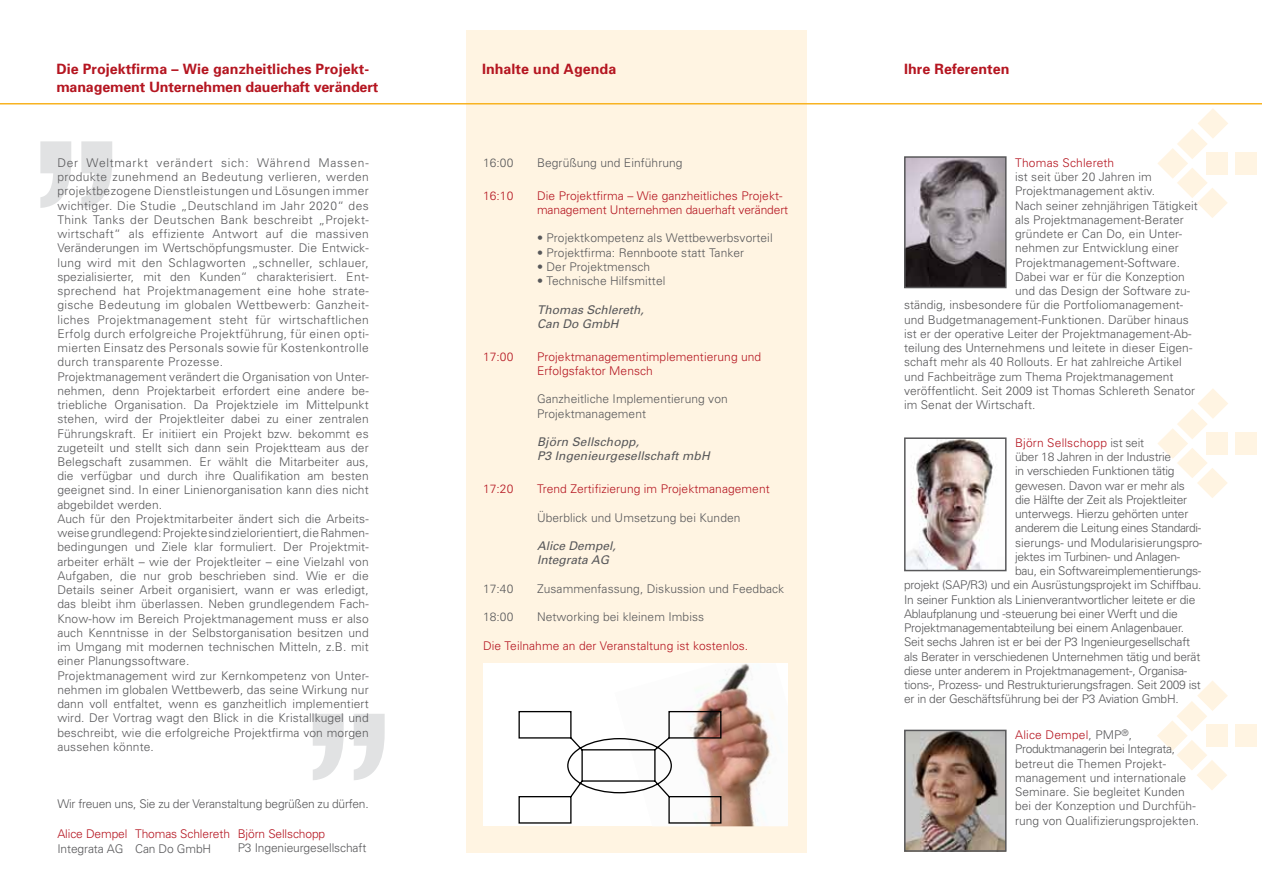
<style>
.page{position:relative;width:1263px;height:893px;background:#fff}
.page>*{position:absolute;margin:0;border:0;box-sizing:border-box;transform-origin:0 0}
.t1{font:700 14.25px "Univers";letter-spacing:.005em;color:#b51621}
.t2{font:300 12px/14.2px "Univers";letter-spacing:.005em;color:#58585a}
.t3{font:300 12px "Univers";letter-spacing:-.02em;color:#58585a}
.t4{font:300 12px/14.2px "Univers";letter-spacing:.005em;color:#b51621}
.t5{font:italic 12px/14.2px "Univers";color:#58585a}
.t6{font:300 12px "Univers";letter-spacing:-.03em;color:#58585a}
.t7{font:300 12px "Univers";letter-spacing:-.025em;color:#58585a}
.s1{color:#58585a}
.s2{color:#b51621}
</style>
<div class="page">
<svg style="left:1157px;top:681px;width:71px;height:109px"></svg>
<div style="left:1235px;top:724px;width:21px;height:23px;background:#fff4e2"></div>
<img style="left:907px;top:159px;width:96px;height:126px">
<div style="left:904px;top:156px;width:102px;height:132px;border:2px solid #58585a"></div>
<div style="left:466px;top:31px;width:340px;height:822px;background:#fff4e2"></div>
<svg style="left:81px;top:141px;width:31px;height:67px"></svg>
<svg style="left:40px;top:141px;width:31px;height:67px"></svg>
<svg style="left:1157px;top:108px;width:71px;height:110px"></svg>
<div style="left:1235px;top:152px;width:22px;height:22px;background:#fff4e2"></div>
<hr style="left:0;top:103px;width:1262px;height:1px;background:#f8b322">
<svg style="left:354px;top:714px;width:31px;height:66px"></svg>
<svg style="left:313px;top:714px;width:31px;height:66px"></svg>
<div style="left:483px;top:663px;width:305px;height:163px;background:#fff"></div>
<img style="left:690px;top:663px;width:84px;height:163px">
<svg style="left:518px;top:710px;width:204px;height:114px"></svg>
<img style="left:907px;top:440px;width:87px;height:128px">
<div style="left:904px;top:437px;width:102px;height:134px;border:2px solid #58585a"></div>
<svg style="left:1157px;top:389px;width:71px;height:109px"></svg>
<div style="left:1235px;top:432px;width:22px;height:22px;background:#fff4e2"></div>
<img style="left:907px;top:733px;width:96px;height:116px">
<div style="left:904px;top:730px;width:102px;height:122px;border:2px solid #58585a"></div>
<p class="t1" style="left:56px;top:61px;width:314px">Die Projektfirma – Wie ganzheitliches Projekt-</p>
<p class="t1" style="left:482px;top:60px;width:136px">Inhalte und Agenda</p>
<p class="t1" style="left:904px;top:61px;width:107px">Ihre Referenten</p>
<p class="t1" style="left:56px;top:79px;width:324px">management Unternehmen dauerhaft verändert</p>
<p class="t2" style="left:57px;top:155px;width:313px">Der Weltmarkt verändert sich: Während Massen&shy;produkte zunehmend an Bedeutung verlieren, werden projektbezogene Dienstleistungen und Lösungen immer wichtiger. Die Studie „Deutschland im Jahr 2020“ des Think Tanks der Deutschen Bank beschreibt „Projekt&shy;wirtschaft“ als effiziente Antwort auf die massiven Veränderungen im Wertschöpfungsmuster. Die Entwick&shy;lung wird mit den Schlagworten „schneller, schlauer, spezialisierter, mit den Kunden“ charakterisiert. Ent&shy;sprechend hat Projektmanagement eine hohe strate&shy;gische Bedeutung im globalen Wettbewerb: Ganzheit&shy;liches Projektmanagement steht für wirtschaftlichen Erfolg durch erfolgreiche Projektführung, für einen opti&shy;mierten Einsatz des Personals sowie für Kostenkontrolle durch transparente Prozesse.<br>Projektmanagement verändert die Organisation von Unter&shy;nehmen, denn Projektarbeit erfordert eine andere be&shy;triebliche Organisation. Da Projektziele im Mittelpunkt stehen, wird der Projektleiter dabei zu einer zentralen Führungskraft. Er initiiert ein Projekt bzw. bekommt es zugeteilt und stellt sich dann sein Projektteam aus der Belegschaft zusammen. Er wählt die Mitarbeiter aus, die verfügbar und durch ihre Qualifikation am besten geeignet sind. In einer Linienorganisation kann dies nicht abgebildet werden.<br>Auch für den Projektmitarbeiter ändert sich die Arbeits&shy;weise grundlegend: Projekte sind zielorientiert, die Rahmen&shy;bedingungen und Ziele klar formuliert. Der Projektmit&shy;arbeiter erhält – wie der Projektleiter – eine Vielzahl von Aufgaben, die nur grob beschrieben sind. Wie er die Details seiner Arbeit organisiert, wann er was erledigt, das bleibt ihm überlassen. Neben grundlegendem Fach-Know-how im Bereich Projektmanagement muss er also auch Kenntnisse in der Selbstorganisation besitzen und im Umgang mit modernen technischen Mitteln, z.B. mit einer Planungssoftware.<br>Projektmanagement wird zur Kernkompetenz von Unter&shy;nehmen im globalen Wettbewerb, das seine Wirkung nur dann voll entfaltet, wenn es ganzheitlich implementiert wird. Der Vortrag wagt den Blick in die Kristallkugel und beschreibt, wie die erfolgreiche Projektfirma von morgen aussehen könnte.</p>
<p class="t3" style="left:57px;top:796px;width:313px">Wir freuen uns, Sie zu der Veranstaltung begrüßen zu dürfen.</p>
<p class="t4" style="left:238px;top:827px;width:89px">Björn Sellschopp</p>
<p class="t2" style="left:238px;top:841px;width:130px">P3 Ingenieurgesellschaft</p>
<p class="t4" style="left:135px;top:827px;width:96px">Thomas Schlereth</p>
<p class="t2" style="left:135px;top:841px;width:78px">Can Do GmbH</p>
<p class="t4" style="left:57px;top:827px;width:72px">Alice Dempel</p>
<p class="t2" style="left:57px;top:841px;width:68px">Integrata AG</p>
<p class="t2" style="left:483px;top:155px;width:32px">16:00</p>
<p class="t2" style="left:537px;top:155px;width:147px">Begrüßung und Einführung</p>
<p class="t4" style="left:483px;top:188px;width:32px">16:10</p>
<p class="t4" style="left:537px;top:188px;width:253px">Die Projektfirma – Wie ganzheitliches Projekt&shy;management Unternehmen dauerhaft verändert</p>
<p class="t2" style="left:537px;top:231px;width:237px">• Projektkompetenz als Wettbewerbsvorteil</p>
<p class="t2" style="left:537px;top:245px;width:209px">• Projektfirma: Rennboote statt Tanker</p>
<p class="t2" style="left:537px;top:259px;width:115px">• Der Projektmensch</p>
<p class="t2" style="left:537px;top:274px;width:130px">• Technische Hilfsmittel</p>
<p class="t5" style="left:537px;top:302px;width:108px">Thomas Schlereth,<br>Can Do GmbH</p>
<p class="t4" style="left:483px;top:349px;width:32px">17:00</p>
<p class="t4" style="left:537px;top:349px;width:226px">Projektmanagementimplementierung und<br>Erfolgsfaktor Mensch</p>
<p class="t2" style="left:537px;top:392px;width:192px">Ganzheitliche Implementierung von<br>Projektmanagement</p>
<p class="t5" style="left:537px;top:435px;width:174px">Björn Sellschopp,<br>P3 Ingenieurgesellschaft mbH</p>
<p class="t4" style="left:483px;top:482px;width:32px">17:20</p>
<p class="t4" style="left:537px;top:482px;width:234px">Trend Zertifizierung im Projektmanagement</p>
<p class="t2" style="left:537px;top:510px;width:205px">Überblick und Umsetzung bei Kunden</p>
<p class="t5" style="left:537px;top:539px;width:80px">Alice Dempel,<br>Integrata AG</p>
<p class="t2" style="left:483px;top:581px;width:32px">17:40</p>
<p class="t2" style="left:537px;top:581px;width:249px">Zusammenfassung, Diskussion und Feedback</p>
<p class="t2" style="left:483px;top:610px;width:32px">18:00</p>
<p class="t2" style="left:537px;top:610px;width:169px">Networking bei kleinem Imbiss</p>
<p class="t4" style="left:483px;top:638px;width:267px">Die Teilnahme an der Veranstaltung ist kostenlos.</p>
<p class="t4" style="left:1015px;top:155px;width:101px">Thomas Schlereth</p>
<p class="t2" style="left:1015px;top:170px;width:138px">ist seit über 20 Jahren im</p>
<p class="t2" style="left:1015px;top:184px;width:142px">Projektmanagement aktiv.</p>
<p class="t2" style="left:1015px;top:198px;width:184px">Nach seiner zehnjährigen Tätigkeit</p>
<p class="t2" style="left:1015px;top:212px;width:170px">als Projektmanagement-Berater</p>
<p class="t2" style="left:1015px;top:227px;width:169px">gründete er Can Do, ein Unter-</p>
<p class="t2" style="left:1015px;top:241px;width:165px">nehmen zur Entwicklung einer</p>
<p class="t2" style="left:1015px;top:255px;width:166px">Projektmanagement-Software.</p>
<p class="t2" style="left:1015px;top:269px;width:171px">Dabei war er für die Konzeption</p>
<p class="t2" style="left:1015px;top:284px;width:177px">und das Design der Software zu-</p>
<p class="t2" style="left:904px;top:298px;width:281px">ständig, insbesondere für die Portfoliomanagement-</p>
<p class="t2" style="left:904px;top:312px;width:286px">und Budgetmanagement-Funktionen. Darüber hinaus</p>
<p class="t2" style="left:904px;top:326px;width:289px">ist er der operative Leiter der Projektmanagement-Ab-</p>
<p class="t2" style="left:904px;top:341px;width:290px">teilung des Unternehmens und leitete in dieser Eigen-</p>
<p class="t2" style="left:904px;top:355px;width:279px">schaft mehr als 40 Rollouts. Er hat zahlreiche Artikel</p>
<p class="t2" style="left:904px;top:369px;width:271px">und Fachbeiträge zum Thema Projektmanagement</p>
<p class="t2" style="left:904px;top:383px;width:292px">veröffentlicht. Seit 2009 ist Thomas Schlereth Senator</p>
<p class="t2" style="left:904px;top:398px;width:133px">im Senat der Wirtschaft.</p>
<p class="t4" style="left:1015px;top:436px;width:131px">Björn Sellschopp <span class="s1">ist seit</span></p>
<p class="t3" style="left:1015px;top:450px;width:158px">über 18 Jahren in der Industrie</p>
<p class="t3" style="left:1015px;top:464px;width:161px">in verschieden Funktionen tätig</p>
<p class="t3" style="left:1015px;top:478px;width:171px">gewesen. Davon war er mehr als</p>
<p class="t3" style="left:1015px;top:492px;width:174px">die Hälfte der Zeit als Projektleiter</p>
<p class="t3" style="left:1015px;top:507px;width:175px">unterwegs. Hierzu gehörten unter</p>
<p class="t6" style="left:1015px;top:521px;width:188px">anderem die Leitung eines Standardi-</p>
<p class="t2" style="left:1015px;top:535px;width:189px">sierungs- und Modularisierungspro-</p>
<p class="t7" style="left:1015px;top:549px;width:167px">jektes im Turbinen- und Anlagen-</p>
<p class="t3" style="left:1015px;top:564px;width:188px">bau, ein Softwareimplementierungs-</p>
<p class="t3" style="left:904px;top:578px;width:299px">projekt (SAP/R3) und ein Ausrüstungsprojekt im Schiffbau.</p>
<p class="t3" style="left:904px;top:592px;width:293px">In seiner Funktion als Linienverantwortlicher leitete er die</p>
<p class="t3" style="left:904px;top:606px;width:275px">Ablaufplanung und -steuerung bei einer Werft und die</p>
<p class="t3" style="left:904px;top:621px;width:282px">Projektmanagementabteilung bei einem Anlagenbauer.</p>
<p class="t3" style="left:904px;top:635px;width:287px">Seit sechs Jahren ist er bei der P3 Ingenieurgesellschaft</p>
<p class="t3" style="left:904px;top:649px;width:298px">als Berater in verschiedenen Unternehmen tätig und berät</p>
<p class="t3" style="left:904px;top:663px;width:285px">diese unter anderem in Projektmanagement-, Organisa-</p>
<p class="t3" style="left:904px;top:678px;width:298px">tions-, Prozess- und Restrukturierungsfragen. Seit 2009 ist</p>
<p class="t3" style="left:904px;top:692px;width:276px">er in der Geschäftsführung bei der P3 Aviation GmbH.</p>
<p class="t2" style="left:1015px;top:728px;width:185px"><span class="s2">Alice Dempel</span>, PMP<sup>®</sup>,<br>Produktmanagerin bei Integrata, betreut die Themen Projekt&shy;management und internationale<br>Seminare. Sie begleitet Kunden bei der Konzeption und Durchfüh&shy;rung von Qualifizierungsprojekten.</p>
</div>
